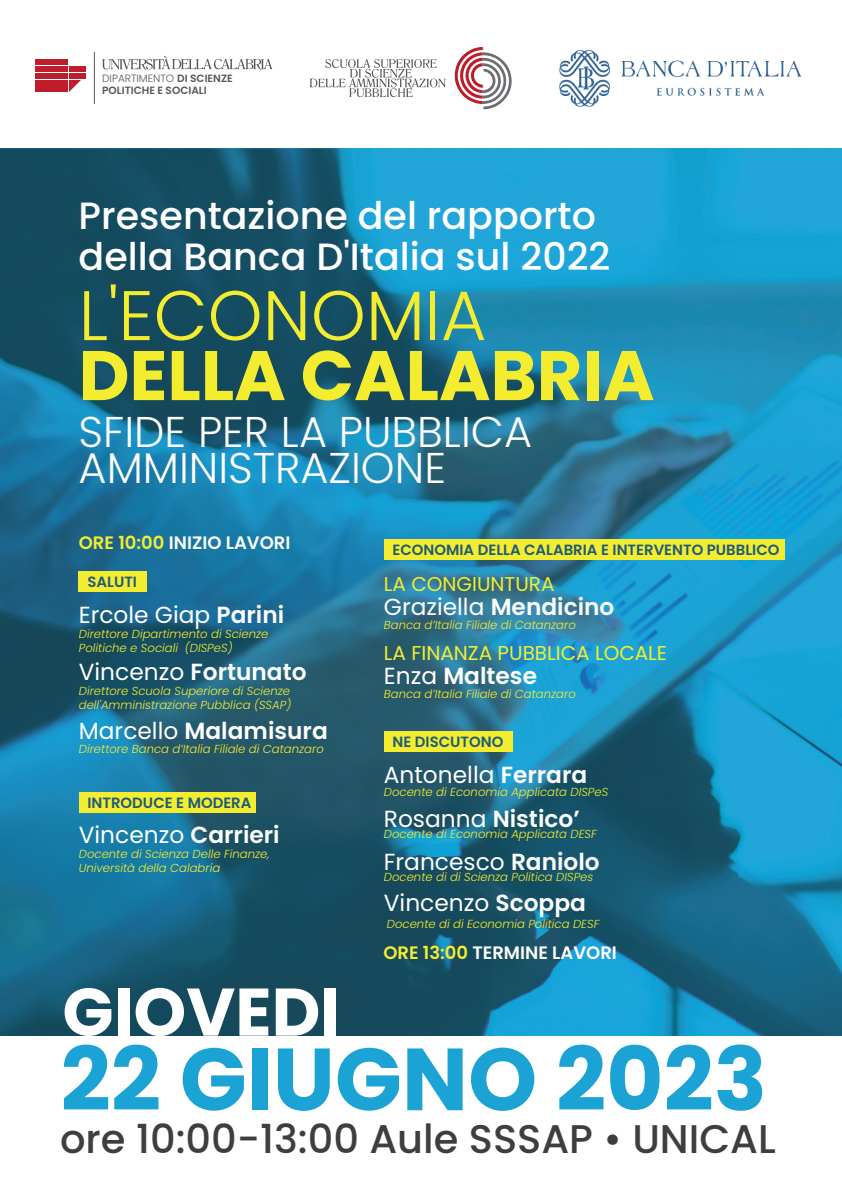
<style>
.page{position:relative;width:842px;height:1191px;background:#fff}
.page>*{position:absolute;margin:0;border:0;box-sizing:border-box;transform-origin:0 0}
.t1{font:700 88px "Poppins";color:#1ba3d6}
.t2{font:700 70px "Poppins";color:#f4ed2f}
.t3{font:300 70px "Poppins";color:#f4ed2f}
.t4{font:700 67.2px "Poppins";color:#fff}
.t5{font:300 43px/36px "Poppins";color:#fff}
.t6{font:500 40px "Poppins";color:#3e3e3f}
.t7{font:500 38px/41px "Poppins";color:#fff}
.t8{font:23.3px "Poppins";color:#fff}
.t9{font:600 23.3px "Poppins";color:#fff}
.t10{font:20px "Poppins";color:#f4ed2f}
.t11{font:600 18px "Poppins";color:#fff}
.t12{font:600 14.9px "Poppins";color:#1d5b7b}
.t13{font:italic 300 11.7px/14px "Poppins";color:#f4ed2f}
.t14{font:600 10.6px/11.6px "Poppins";color:#57585a}
.s1{font-weight:300}
.s2{color:#f4ed2f}
.s3{font-weight:600}
.s4{font-weight:400}
</style>
<div class="page">
<img style="left:0;top:149px;width:842px;height:887px">
<div style="left:384px;top:539px;width:401px;height:21px;background:#f4ed2f"></div>
<div style="left:384px;top:731px;width:128px;height:21px;background:#f4ed2f"></div>
<div style="left:79px;top:571px;width:68px;height:21px;background:#f4ed2f"></div>
<div style="left:79px;top:792px;width:176px;height:21px;background:#f4ed2f"></div>
<svg style="left:454px;top:47px;width:58px;height:62px"></svg>
<svg style="left:310px;top:59px;width:136px;height:38px"></svg>
<div style="left:35px;top:87px;width:33px;height:5px;background:#be1d2c"></div>
<div style="left:35px;top:80px;width:33px;height:5px;background:#be1d2c"></div>
<div style="left:35px;top:73px;width:33px;height:6px;background:#be1d2c"></div>
<div style="left:35px;top:66px;width:33px;height:6px;background:#be1d2c"></div>
<div style="left:35px;top:60px;width:33px;height:5px;background:#be1d2c"></div>
<svg style="left:69px;top:80px;width:12px;height:12px"></svg>
<div style="left:69px;top:73px;width:16px;height:6px;background:#be1d2c"></div>
<div style="left:69px;top:66px;width:16px;height:6px;background:#be1d2c"></div>
<svg style="left:102px;top:56px;width:170px;height:14px"></svg>
<hr style="left:94px;top:52px;width:1px;height:52px;background:#6c6d70">
<img style="left:559px;top:49px;width:243px;height:58px">
<p class="t14" style="left:102px;top:72px;width:132px"><span class="s1">DIPARTIMENTO</span> DI SCIENZE<br>POLITICHE E SOCIALI</p>
<h3 class="t7" style="left:79px;top:195px;width:533px">Presentazione del rapporto della Banca D'Italia sul 2022</h3>
<h2 class="t3" style="left:79px;top:275px;width:409px">L'ECONOMIA</h2>
<h2 class="t2" style="left:79px;top:335px;width:577px">DELLA CALABRIA</h2>
<h3 class="t5" style="left:79px;top:414px;width:455px">SFIDE PER LA PUBBLICA<br>AMMINISTRAZIONE</h3>
<h3 class="t11" style="left:79px;top:532px;width:213px"><span class="s2">ORE 10:00</span> INIZIO LAVORI</h3>
<p class="t12" style="left:87px;top:573px;width:51px">SALUTI</p>
<h3 class="t8" style="left:79px;top:601px;width:207px">Ercole Giap <span class="s3">Parini</span></h3>
<p class="t13" style="left:79px;top:626px;width:191px">Direttore Dipartimento di Scienze<br>Politiche e Sociali (DISPeS)</p>
<h3 class="t9" style="left:79px;top:658px;width:229px"><span class="s4">Vincenzo</span> Fortunato</h3>
<p class="t13" style="left:79px;top:683px;width:214px">Direttore Scuola Superiore di Scienze dell'Amministrazione Pubblica (SSAP)</p>
<h3 class="t9" style="left:79px;top:717px;width:250px"><span class="s4">Marcello</span> Malamisura</h3>
<p class="t13" style="left:79px;top:742px;width:247px">Direttore Banca d’Italia Filiale di Catanzaro</p>
<p class="t12" style="left:87px;top:794px;width:165px">INTRODUCE E MODERA</p>
<h3 class="t8" style="left:79px;top:821px;width:202px">Vincenzo <span class="s3">Carrieri</span></h3>
<p class="t13" style="left:79px;top:846px;width:192px">Docente di Scienza Delle Finanze,<br>Università della Calabria</p>
<h3 class="t4" style="left:62px;top:973px;width:279px">GIOVEDI</h3>
<p class="t12" style="left:392px;top:541px;width:388px">ECONOMIA DELLA CALABRIA E INTERVENTO PUBBLICO</p>
<h3 class="t10" style="left:384px;top:572px;width:172px">LA CONGIUNTURA</h3>
<p class="t13" style="left:384px;top:618px;width:193px">Banca d’Italia Filiale di Catanzaro</p>
<h3 class="t8" style="left:384px;top:593px;width:232px">Graziella <span class="s3">Mendicino</span></h3>
<h3 class="t10" style="left:384px;top:641px;width:285px">LA FINANZA PUBBLICA LOCALE</h3>
<h3 class="t9" style="left:384px;top:662px;width:155px"><span class="s4">Enza</span> Maltese</h3>
<p class="t13" style="left:384px;top:687px;width:193px">Banca d’Italia Filiale di Catanzaro</p>
<p class="t12" style="left:392px;top:733px;width:112px">NE DISCUTONO</p>
<h3 class="t8" style="left:384px;top:761px;width:205px">Antonella <span class="s3">Ferrara</span></h3>
<p class="t13" style="left:384px;top:784px;width:226px">Docente di Economia Applicata DISPeS</p>
<h3 class="t9" style="left:384px;top:805px;width:197px"><span class="s4">Rosanna</span> Nistico’</h3>
<p class="t13" style="left:384px;top:827px;width:215px">Docente di Economia Applicata DESF</p>
<h3 class="t8" style="left:384px;top:848px;width:217px">Francesco <span class="s3">Raniolo</span></h3>
<p class="t13" style="left:384px;top:870px;width:211px">Docente di di Scienza Politica DISPes</p>
<h3 class="t8" style="left:384px;top:889px;width:204px">Vincenzo <span class="s3">Scoppa</span></h3>
<p class="t13" style="left:387px;top:916px;width:214px">Docente di di Economia Politica DESF</p>
<h3 class="t11" style="left:383px;top:942px;width:235px"><span class="s2">ORE 13:00</span> TERMINE LAVORI</h3>
<h1 class="t1" style="left:61px;top:1028px;width:708px">22 GIUGNO 2023</h1>
<h3 class="t6" style="left:60px;top:1115px;width:717px">ore 10:00-13:00 Aule SSSAP • UNICAL</h3>
</div>
